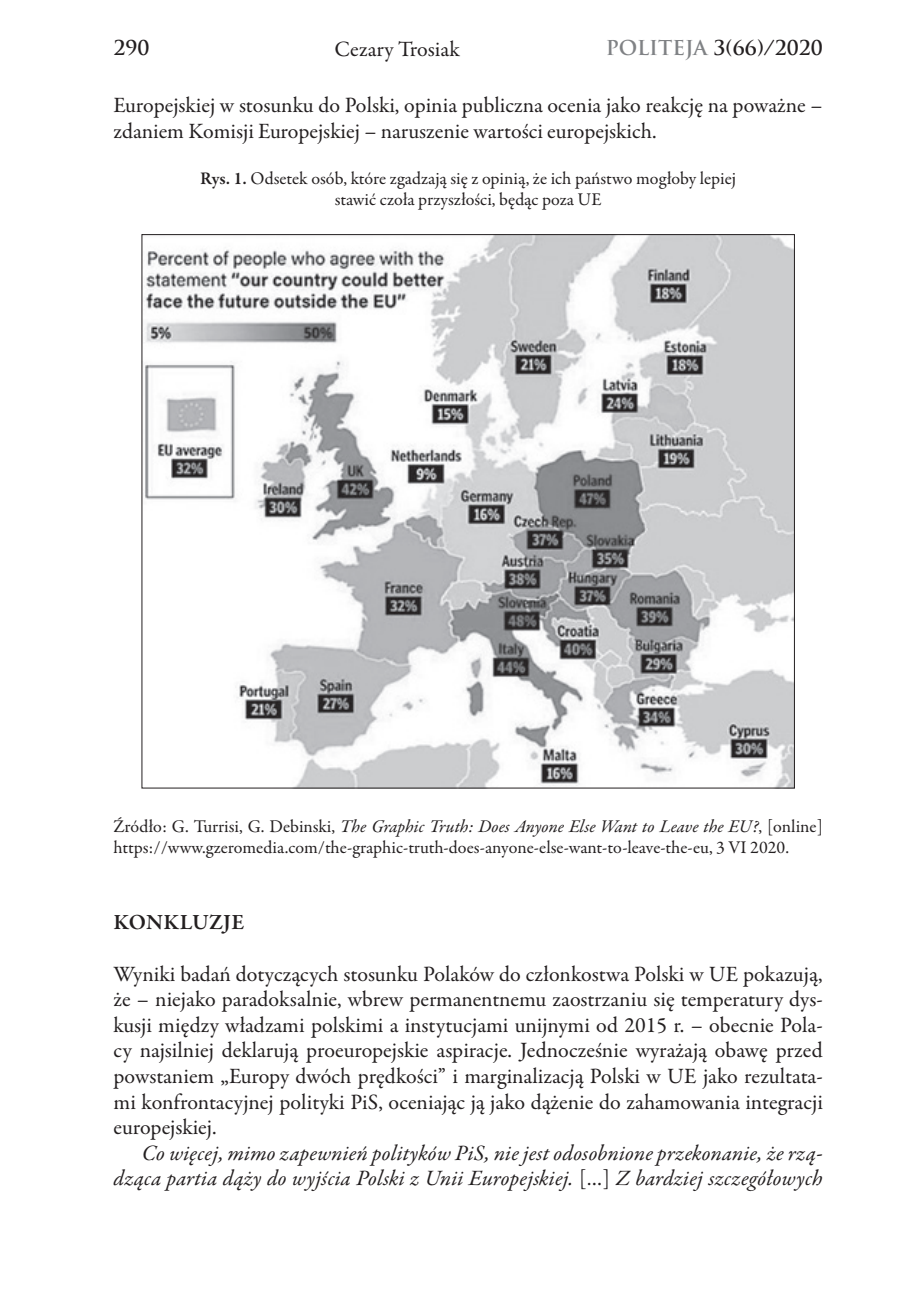
<style>
.page{position:relative;width:908px;height:1304px;background:#fff}
.page>*{position:absolute;margin:0;border:0;box-sizing:border-box;transform-origin:0 0}
.t1{font:22px/25.6px "Garamond Premr Pro";color:#231f20}
.t2{font:italic 22px/25.6px "Garamond Premr Pro";letter-spacing:.01em;color:#231f20;text-align:right}
.t3{font:600 22px "Garamond Premr Pro";letter-spacing:.01em;color:#231f20}
.t4{font:700 20px "Trajan Pro";color:#231f20}
.t5{font:18px/20.8px "Garamond Premr Pro";color:#231f20;text-align:center}
.s1{color:#808285}
.s2{font-weight:600}
.s3{font-style:italic}
.s4{font-style:normal}
</style>
<div class="page">
<img style="left:145px;top:236px;width:647px;height:551px">
<p class="t4" style="left:113px;top:35px;width:37px">290</p>
<p class="t1" style="left:334px;top:36px;width:127px">Cezary Trosiak</p>
<p class="t4" style="left:605px;top:35px;width:218px"><span class="s1">POLITEJA</span> 3(66)/2020</p>
<p class="t1" style="left:113px;top:93px;width:710px">Europejskiej w stosunku do Polski, opinia publiczna ocenia jako reakcję na poważne – zdaniem Komisji Europejskiej – naruszenie wartości europejskich.</p>
<p class="t5" style="left:200px;top:169px;width:537px"><span class="s2">RYS. 1.</span> Odsetek osób, które zgadzają się z opinią, że ich państwo mogłoby lepiej stawić czoła przyszłości, będąc poza UE</p>
<p class="t5" style="left:113px;top:816px;width:710px;text-align:left">Źródło: G. Turrisi, G. Debinski, <span class="s3">The Graphic Truth: Does Anyone Else Want to Leave the EU?</span>, [online] https://www.gzeromedia.com/the-‑graphic-‑truth-‑ does-‑ anyone-‑ else-‑want-‑to-‑leave-‑the-‑ eu, 3 VI 2020.</p>
<p class="t3" style="left:113px;top:909px;width:93px">KONKLUZJE</p>
<p class="t1" style="left:113px;top:961px;width:710px;text-align:justify">Wyniki badań dotyczących stosunku Polaków do członkostwa Polski w UE pokazują, że – niejako paradoksalnie, wbrew permanentnemu zaostrzaniu się temperatury dys&shy;kusji między władzami polskimi a instytucjami unijnymi od 2015 r. – obecnie Pola&shy;cy najsilniej deklarują proeuropejskie aspiracje. Jednocześnie wyrażają obawę przed powstaniem „Europy dwóch prędkości” i marginalizacją Polski w UE jako rezultata&shy;mi konfrontacyjnej polityki PiS, oceniając ją jako dążenie do zahamowania integracji europejskiej.</p>
<p class="t2" style="left:113px;top:1141px;width:710px">Co więcej, mimo zapewnień polityków PiS, nie jest odosobnione przekonanie, że rzą&shy;dząca partia dąży do wyjścia Polski z Unii Europejskiej. <span class="s4">[…]</span> Z bardziej szczegółowych</p>
</div>
